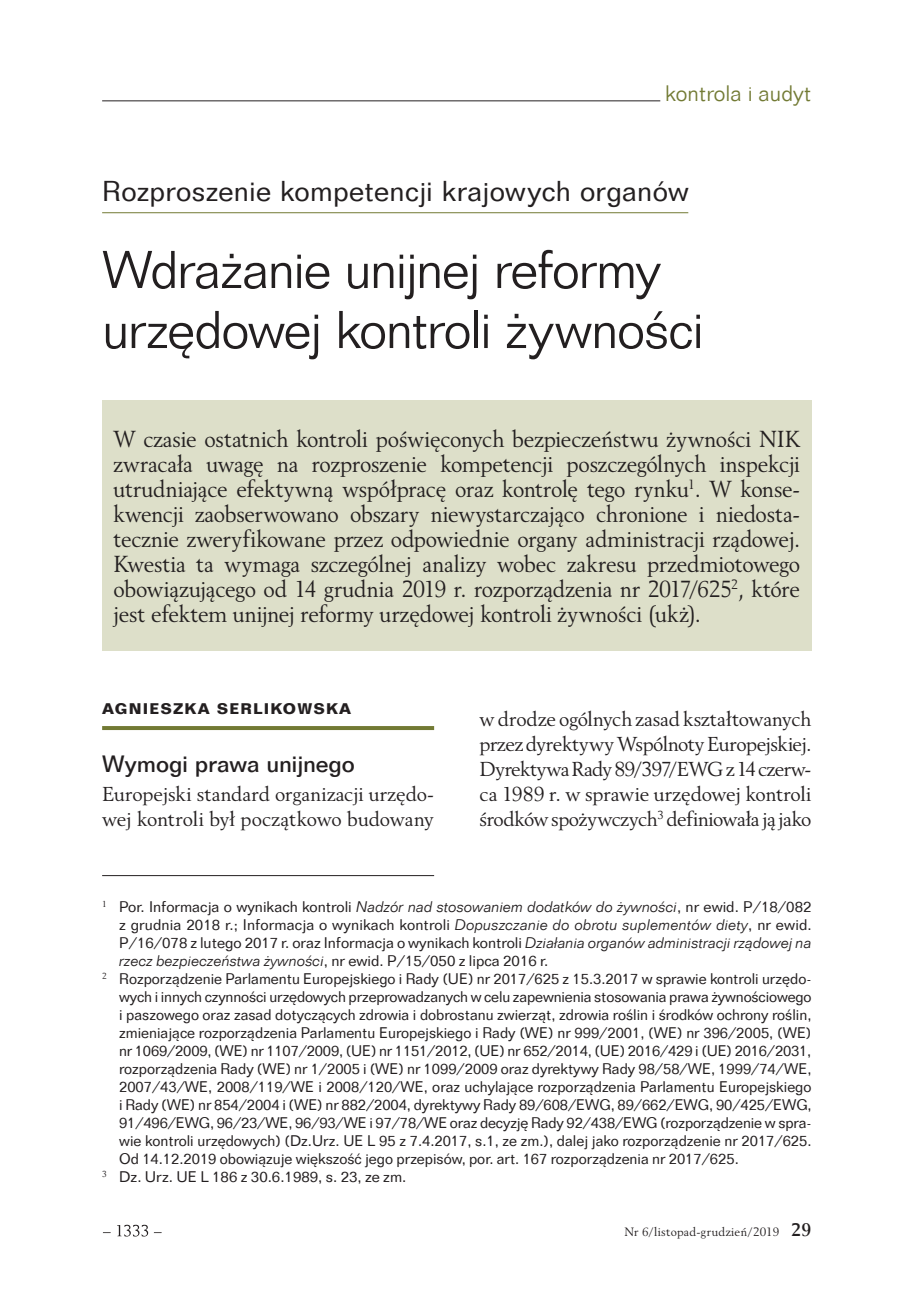
<style>
.page{position:relative;width:908px;height:1293px;background:#fff}
.page>*{position:absolute;margin:0;border:0;box-sizing:border-box;transform-origin:0 0}
.t1{font:300 52px/60px "Folio TL";letter-spacing:-.025em;color:#231f20}
.t2{font:28px "Folio TL";letter-spacing:.01em;color:#231f20}
.t3{font:23px/25px "Revival 565 BT";letter-spacing:-.01em;color:#231f20;text-align:justify;scale:.96 1}
.t4{font:500 23px "Folio TL";letter-spacing:-.005em;color:#231f20}
.t5{font:300 21.8px "Folio TL";color:#727a34}
.t6{font:20px/25px "Revival 565 BT";letter-spacing:-.01em;color:#231f20}
.t7{font:15px "Folio TL";color:#231f20}
.t8{font:700 15px "Folio TL";letter-spacing:.075em;color:#231f20}
.t9{font:12px "Revival 565 BT";letter-spacing:.02em;color:#231f20}
.s1{font-weight:300;font-style:italic}
.s2{font-weight:700;font-size:18px}
</style>
<div class="page">
<svg style="left:103px;top:1224px;width:59px;height:12px"></svg>
<hr style="left:102px;top:100px;width:558px;height:1px;background:#231f20">
<div style="left:102px;top:401px;width:709px;height:250px;background:#dddfc9"></div>
<hr style="left:102px;top:212px;width:586px;height:1px;background:#727a34">
<hr style="left:102px;top:726px;width:332px;height:4px;background:#727a34">
<hr style="left:102px;top:875px;width:332px;height:1px;background:#231f20">
<h3 class="t5" style="left:664px;top:79px;width:148px">kontrola i audyt</h3>
<h2 class="t2" style="left:102px;top:172px;width:588px">Rozproszenie kompetencji krajowych organów</h2>
<h1 class="t1" style="left:102px;top:237px;width:603px">Wdrażanie unijnej reformy urzędowej kontroli żywności</h1>
<p class="t3" style="left:113px;top:427px;width:716px">W czasie ostatnich kontroli poświęconych bezpieczeństwu żywności NIK zwracała uwagę na rozproszenie kompetencji poszczególnych inspekcji utrudniające efektywną współpracę oraz kontrolę tego rynku<sup>1</sup>. W konse&shy;kwencji zaobserwowano obszary niewystarczająco chronione i niedosta&shy;tecznie zweryfikowane przez odpowiednie organy administracji rządowej.<br>Kwestia ta wymaga szczególnej analizy wobec zakresu przedmiotowego obowiązującego od 14 grudnia 2019 r. rozporządzenia nr 2017/625<sup>2</sup>, które jest efektem unijnej reformy urzędowej kontroli żywności (ukż).</p>
<p class="t8" style="left:102px;top:698px;width:250px">AGNIESZKA SERLIKOWSKA</p>
<h3 class="t4" style="left:102px;top:748px;width:254px">Wymogi prawa unijnego</h3>
<h3 class="t6" style="left:102px;top:782px;width:333px">Europejski standard organizacji urzędo&shy;wej kontroli był początkowo budowany</h3>
<h3 class="t6" style="left:479px;top:707px;width:333px;text-align:justify">w drodze ogólnych zasad kształtowanych przez dyrektywy Wspólnoty Europejskiej.<br>Dyrektywa Rady 89/397/EWG z 14 czerw&shy;ca 1989 r. w sprawie urzędowej kontroli środków spożywczych<sup>3</sup> definiowała ją jako</h3>
<p class="t7" style="left:102px;top:896px;width:710px"><sup>1</sup> Por. Informacja o wynikach kontroli <span class="s1">Nadzór nad stosowaniem dodatków do żywności</span>, nr ewid. P/18/082</p>
<p class="t7" style="left:119px;top:914px;width:693px">z grudnia 2018 r.; Informacja o wynikach kontroli <span class="s1">Dopuszczanie do obrotu suplementów diety</span>, nr ewid.</p>
<p class="t7" style="left:119px;top:932px;width:693px">P/16/078 z lutego 2017 r. oraz Informacja o wynikach kontroli <span class="s1">Działania organów administracji rządowej na</span></p>
<p class="t7" style="left:119px;top:950px;width:430px"><span class="s1">rzecz bezpieczeństwa żywności</span>, nr ewid. P/15/050 z lipca 2016 r.</p>
<p class="t7" style="left:102px;top:968px;width:710px"><sup>2</sup> Rozporządzenie Parlamentu Europejskiego i Rady (UE) nr 2017/625 z 15.3.2017 w sprawie kontroli urzędo-</p>
<p class="t7" style="left:119px;top:986px;width:693px">wych i innych czynności urzędowych przeprowadzanych w celu zapewnienia stosowania prawa żywnościowego</p>
<p class="t7" style="left:119px;top:1004px;width:693px">i paszowego oraz zasad dotyczących zdrowia i dobrostanu zwierząt, zdrowia roślin i środków ochrony roślin,</p>
<p class="t7" style="left:119px;top:1022px;width:693px">zmieniające rozporządzenia Parlamentu Europejskiego i Rady (WE) nr 999/2001, (WE) nr 396/2005, (WE)</p>
<p class="t7" style="left:119px;top:1040px;width:693px">nr 1069/2009, (WE) nr 1107/2009, (UE) nr 1151/2012, (UE) nr 652/2014, (UE) 2016/429 i (UE) 2016/2031,</p>
<p class="t7" style="left:119px;top:1058px;width:693px">rozporządzenia Rady (WE) nr 1/2005 i (WE) nr 1099/2009 oraz dyrektywy Rady 98/58/WE, 1999/74/WE,</p>
<p class="t7" style="left:119px;top:1076px;width:693px">2007/43/WE, 2008/119/WE i 2008/120/WE, oraz uchylające rozporządzenia Parlamentu Europejskiego</p>
<p class="t7" style="left:119px;top:1094px;width:693px">i Rady (WE) nr 854/2004 i (WE) nr 882/2004, dyrektywy Rady 89/608/EWG, 89/662/EWG, 90/425/EWG,</p>
<p class="t7" style="left:119px;top:1112px;width:693px">91/496/EWG, 96/23/WE, 96/93/WE i 97/78/WE oraz decyzję Rady 92/438/EWG (rozporządzenie w spra-</p>
<p class="t7" style="left:119px;top:1130px;width:693px">wie kontroli urzędowych) (Dz.Urz. UE L 95 z 7.4.2017, s.1, ze zm.), dalej jako rozporządzenie nr 2017/625.</p>
<p class="t7" style="left:119px;top:1148px;width:621px">Od 14.12.2019 obowiązuje większość jego przepisów, por. art. 167 rozporządzenia nr 2017/625.</p>
<p class="t7" style="left:102px;top:1166px;width:305px"><sup>3</sup> Dz. Urz. UE L 186 z 30.6.1989, s. 23, ze zm.</p>
<p class="t9" style="left:624px;top:1224px;width:188px">Nr 6/listopad-grudzień/2019 <span class="s2">29</span></p>
</div>
